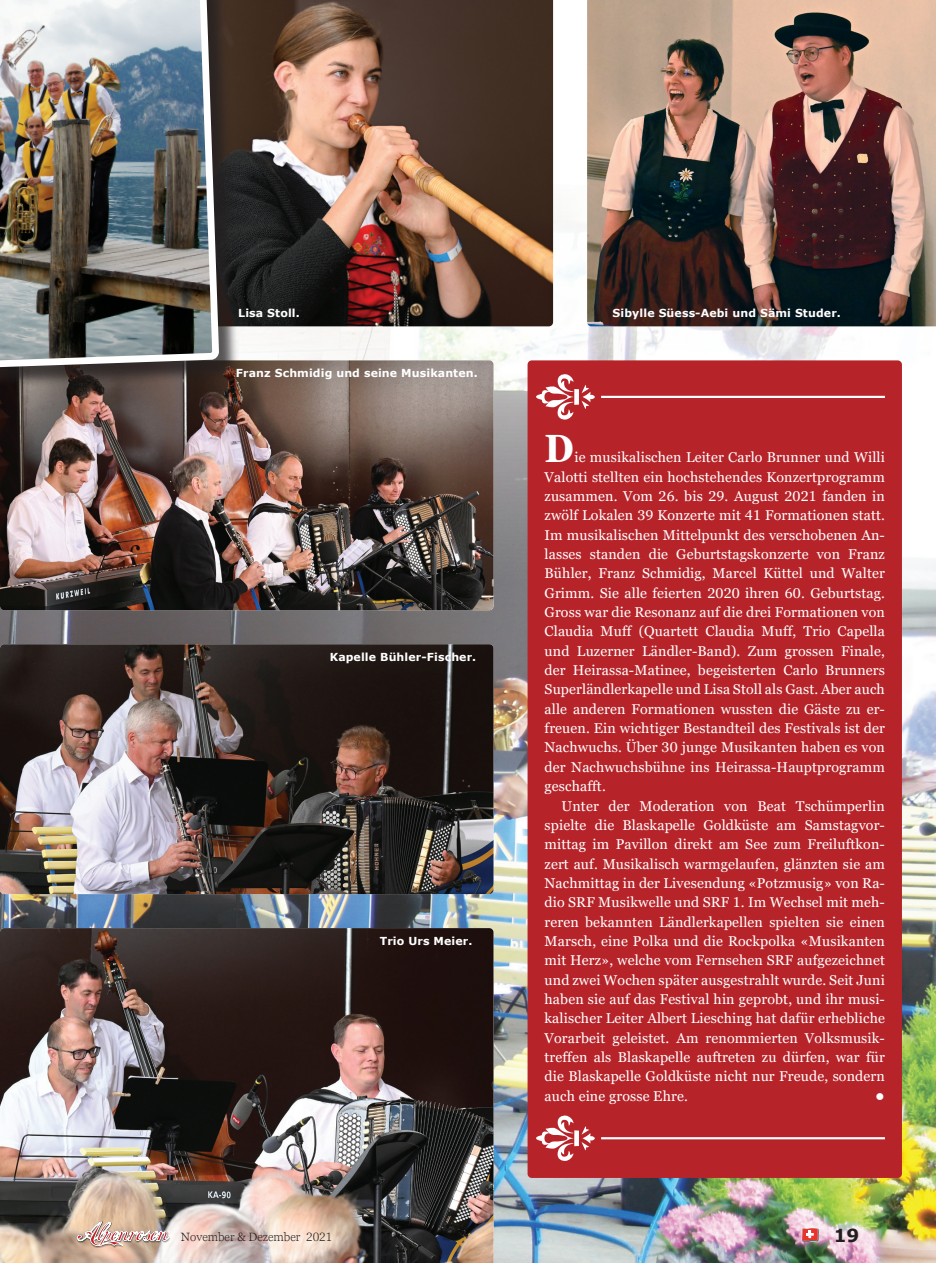
<style>
.page{position:relative;width:936px;height:1263px;background:#fff}
.page>*{position:absolute;margin:0;border:0;box-sizing:border-box;transform-origin:0 0}
.t1{font:700 condensed 39.3px "Georgia Pro";color:#fff}
.t2{font:700 18px "Verdana";color:#231f20}
.t3{font:15.75px "Trebuchet MS";color:#fff}
.t4{font:14.1px/19.4px "Georgia Pro";letter-spacing:.01em;color:#fff;text-align:justify}
.t5{font:300 12px "Georgia Pro";color:#231f20}
.t6{font:700 10.95px "Verdana";letter-spacing:.01em;color:#fff}
</style>
<div class="page">
<img style="left:0;top:184px;width:935px;height:1079px">
<img style="left:0;top:360px;width:493px;height:250px">
<img style="left:0;top:644px;width:493px;height:250px">
<img style="left:587px;top:0;width:348px;height:326px">
<img style="left:239px;top:0;width:314px;height:326px">
<img style="left:0;top:928px;width:493px;height:335px">
<div style="left:527px;top:360px;width:374px;height:818px;background:#b6242a;border-radius:4px"></div>
<hr style="left:601px;top:396px;width:283px;height:2px;background:#fff">
<svg style="left:536px;top:374px;width:37px;height:46px"></svg>
<div style="left:574px;top:389px;width:5px;height:16px;background:#fff"></div>
<svg style="left:581px;top:385px;width:14px;height:24px"></svg>
<hr style="left:601px;top:1137px;width:283px;height:2px;background:#fff">
<svg style="left:536px;top:1115px;width:37px;height:46px"></svg>
<div style="left:574px;top:1130px;width:5px;height:16px;background:#fff"></div>
<svg style="left:581px;top:1126px;width:14px;height:24px"></svg>
<img style="left:801px;top:1228px;width:18px;height:14px">
<svg style="left:802px;top:1228px;width:16px;height:13px"></svg>
<img style="left:77px;top:1221px;width:93px;height:27px">
<svg style="left:77px;top:1221px;width:92px;height:25px;background:#cdafa3"></svg>
<hr style="left:0;top:360px;width:1px;height:228px;background:#231f20">
<div style="left:0;top:0;width:239px;height:398px;background:#231f20;opacity:.75"></div>
<img style="left:0;top:0;width:220px;height:379px">
<p class="t6" style="left:238px;top:306px;width:63px">Lisa Stoll.</p>
<p class="t6" style="left:612px;top:306px;width:230px">Sibylle Süess-Aebi und Sämi Studer.</p>
<p class="t6" style="left:236px;top:366px;width:243px">Franz Schmidig und seine Musikanten.</p>
<p class="t6" style="left:330px;top:650px;width:148px">Kapelle Bühler-Fischer.</p>
<p class="t6" style="left:379px;top:933px;width:94px">Trio Urs Meier.</p>
<h1 class="t1" style="left:544px;top:425px;width:31px">D</h1>
<p class="t4" style="left:544px;top:448px;width:342px;text-indent:30px">ie musikalischen Leiter Carlo Brunner und Willi Valotti stellten ein hochstehendes Konzertprogramm zusammen. Vom 26. bis 29. August 2021 fanden in zwölf Lokalen 39 Konzerte mit 41 Formationen statt.<br>Im musikalischen Mittelpunkt des verschobenen An&shy;lasses standen die Geburtstagskonzerte von Franz Bühler, Franz Schmidig, Marcel Küttel und Walter Grimm. Sie alle feierten 2020 ihren 60. Geburtstag.<br>Gross war die Resonanz auf die drei Formationen von Claudia Muff (Quartett Claudia Muff, Trio Capella und Luzerner Ländler-Band). Zum grossen Finale, der Heirassa-Matinee, begeisterten Carlo Brunners Superländlerkapelle und Lisa Stoll als Gast. Aber auch alle anderen Formationen wussten die Gäste zu er&shy;freuen. Ein wichtiger Bestandteil des Festivals ist der Nachwuchs. Über 30 junge Musikanten haben es von der Nachwuchsbühne ins Heirassa-Hauptprogramm geschafft.</p>
<p class="t4" style="left:544px;top:796px;width:342px;text-indent:17px">Unter der Moderation von Beat Tschümperlin spielte die Blaskapelle Goldküste am Samstagvor&shy;mittag im Pavillon direkt am See zum Freiluftkon&shy;zert auf. Musikalisch warmgelaufen, glänzten sie am Nachmittag in der Livesendung «Potzmusig» von Ra&shy;dio SRF Musikwelle und SRF 1. Im Wechsel mit meh&shy;reren bekannten Ländlerkapellen spielten sie einen Marsch, eine Polka und die Rockpolka «Musikanten mit Herz», welche vom Fernsehen SRF aufgezeichnet und zwei Wochen später ausgestrahlt wurde. Seit Juni haben sie auf das Festival hin geprobt, und ihr musi&shy;kalischer Leiter Albert Liesching hat dafür erhebliche Vorarbeit geleistet. Am renommierten Volksmusik&shy;treffen als Blaskapelle auftreten zu dürfen, war für die Blaskapelle Goldküste nicht nur Freude, sondern auch eine grosse Ehre.</p>
<p class="t3" style="left:875px;top:1086px;width:11px">●</p>
<p class="t5" style="left:181px;top:1230px;width:153px">November &amp; Dezember 2021</p>
<p class="t2" style="left:833px;top:1223px;width:27px">19</p>
</div>
